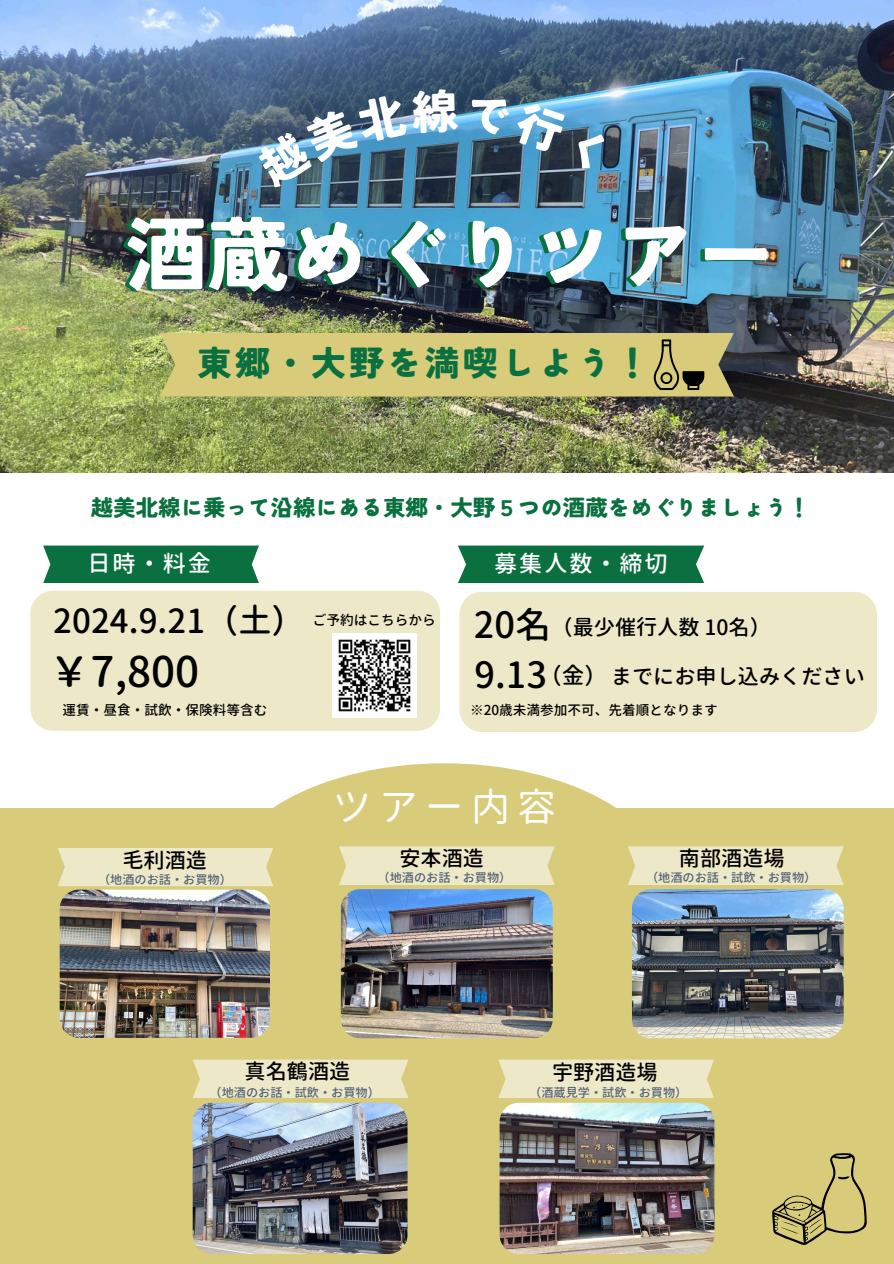
<style>
.page{position:relative;width:894px;height:1264px;background:#fff}
.page>*{position:absolute;margin:0;border:0;box-sizing:border-box;transform-origin:0 0}
.t1{font:900 81.15px "Tsunagi Gothic";color:#fff}
.t2{font:500 42.15px "Gen Jyuu Gothic";color:#000}
.t3{font:39px "Gen Jyuu Gothic";letter-spacing:.185em;color:#fff}
.t4{font:500 36.15px "Gen Jyuu Gothic";color:#000}
.t5{font:900 34.8px "Tsunagi Gothic";letter-spacing:.09em;color:#0a703f}
.t6{font:500 33.15px "Gen Jyuu Gothic";color:#000}
.t7{font:500 23.25px "Gen Jyuu Gothic";letter-spacing:.08em;color:#fff}
.t8{font:900 22.5px "Tsunagi Gothic";color:#0a703f}
.t9{font:500 21.15px "Gen Jyuu Gothic";color:#000}
.t10{font:500 13.65px "Gen Jyuu Gothic";color:#000}
.t11{font:500 12.15px "Gen Jyuu Gothic";color:#536376}
.s1{font-size:22.65px}
</style>
<div class="page">
<img style="left:0;top:0;width:893px;height:472px">
<div style="left:0;top:808px;width:893px;height:455px;background:#d8cb7a"></div>
<div style="left:221px;top:763px;width:446px;height:247px;background:#d8cb7a;border-radius:50%"></div>
<div style="left:43px;top:545px;width:216px;height:38px;background:#0a703f"></div>
<div style="left:458px;top:545px;width:246px;height:38px;background:#0a703f"></div>
<div style="left:160px;top:333px;width:573px;height:63px;background:#d8cb7a"></div>
<div style="left:30px;top:590px;width:410px;height:140px;background:#ede8c7;border-radius:22px"></div>
<div style="left:459px;top:592px;width:417px;height:140px;background:#ede8c7;border-radius:22px"></div>
<div style="left:58px;top:848px;width:215px;height:38px;background:#ede8c7"></div>
<div style="left:498px;top:1059px;width:215px;height:39px;background:#ede8c7"></div>
<div style="left:193px;top:1059px;width:215px;height:39px;background:#ede8c7"></div>
<div style="left:628px;top:846px;width:215px;height:39px;background:#ede8c7"></div>
<div style="left:339px;top:846px;width:215px;height:39px;background:#ede8c7"></div>
<img style="left:60px;top:889px;width:210px;height:148px;border-radius:19px">
<img style="left:341px;top:889px;width:211px;height:149px">
<img style="left:632px;top:889px;width:211px;height:149px">
<img style="left:193px;top:1102px;width:214px;height:151px;border-radius:19px">
<img style="left:499px;top:1102px;width:215px;height:151px;border-radius:19px">
<img style="left:332px;top:633px;width:84px;height:84px">
<svg style="left:772px;top:1153px;width:94px;height:92px"></svg>
<svg style="left:252px;top:88px;width:206px;height:102px;background:#476d89"></svg>
<svg style="left:467px;top:94px;width:139px;height:77px;background:#4c7d9c"></svg>
<p class="t1" style="left:126px;top:213px;width:651px">酒蔵めぐりツアー</p>
<p class="t5" style="left:197px;top:345px;width:454px">東郷・大野を満喫しよう！</p>
<h2 class="t8" style="left:91px;top:496px;width:720px">越美北線に乗って沿線にある東郷・大野５つの酒蔵をめぐりましょう！</h2>
<p class="t7" style="left:87px;top:547px;width:125px">日時・料金</p>
<h4 class="t7" style="left:494px;top:547px;width:175px">募集人数・締切</h4>
<h6 class="t6" style="left:53px;top:597px;width:253px">2024.9.21（土）</h6>
<p class="t2" style="left:48px;top:641px;width:152px">￥7,800</p>
<h6 class="t10" style="left:62px;top:700px;width:206px">運賃・昼食・試飲・保険料等含む</h6>
<p class="t4" style="left:474px;top:599px;width:79px">20名</p>
<p class="t9" style="left:551px;top:612px;width:221px">（最少催行人数 10名）</p>
<p class="t4" style="left:474px;top:649px;width:74px">9.13</p>
<h6 class="t9" style="left:539px;top:661px;width:327px"><span class="s1">（金）</span>までにお申し込みください</h6>
<p class="t10" style="left:470px;top:700px;width:249px">※20歳未満参加不可、先着順となります</p>
<p class="t10" style="left:313px;top:610px;width:124px">ご予約はこちらから</p>
<h3 class="t3" style="left:332px;top:779px;width:225px">ツアー内容</h3>
<p class="t9" style="left:399px;top:842px;width:86px">安本酒造</p>
<p class="t9" style="left:678px;top:842px;width:107px">南部酒造場</p>
<p class="t9" style="left:122px;top:845px;width:86px">毛利酒造</p>
<p class="t11" style="left:98px;top:870px;width:135px">（地酒のお話・お買物）</p>
<p class="t11" style="left:377px;top:869px;width:135px">（地酒のお話・お買物）</p>
<p class="t11" style="left:646px;top:869px;width:172px">（地酒のお話・試飲・お買物）</p>
<p class="t9" style="left:244px;top:1056px;width:107px">真名鶴酒造</p>
<h6 class="t9" style="left:552px;top:1057px;width:107px">宇野酒造場</h6>
<p class="t11" style="left:209px;top:1083px;width:172px">（地酒のお話・試飲・お買物）</p>
<p class="t11" style="left:529px;top:1083px;width:160px">（酒蔵見学・試飲・お買物）</p>
</div>
